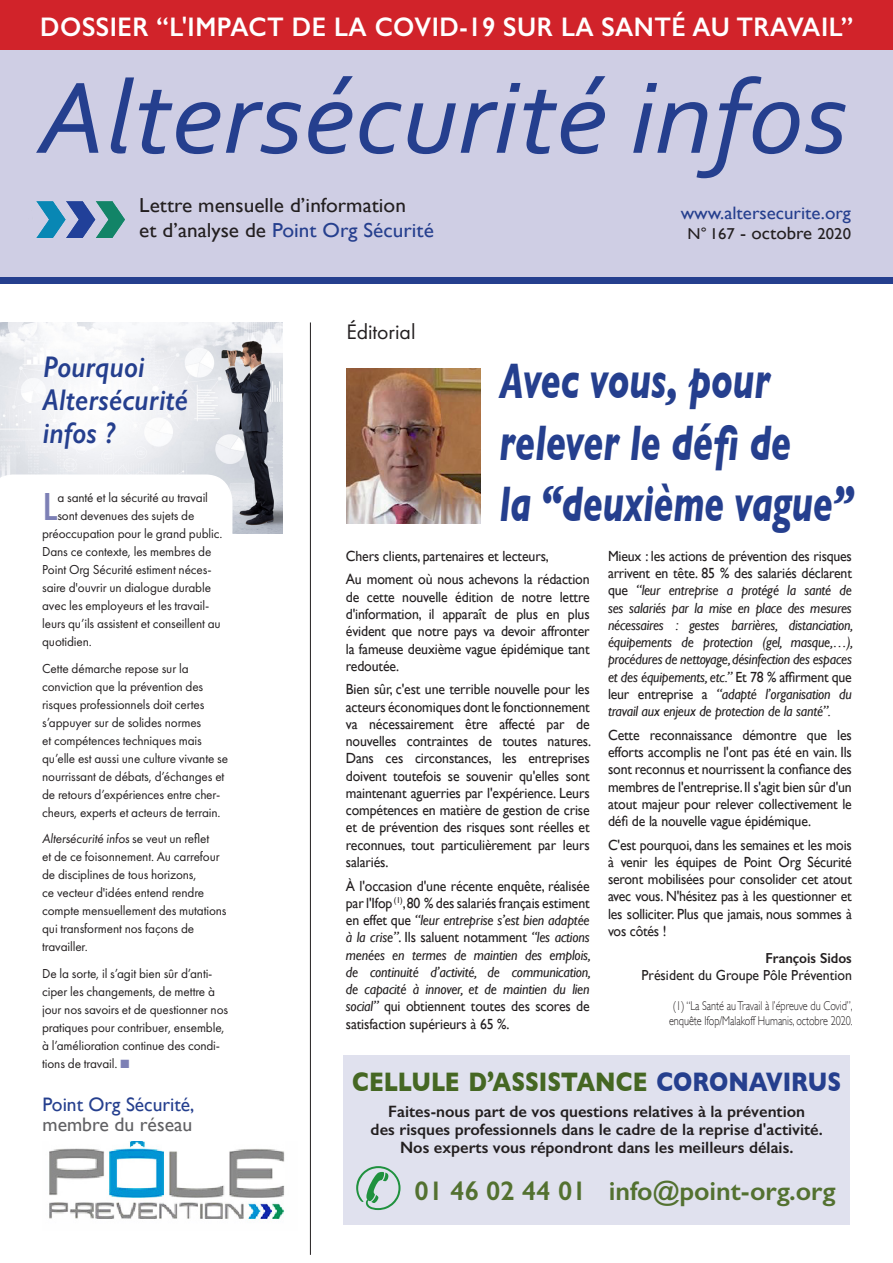
<style>
.page{position:relative;width:893px;height:1263px;background:#fff}
.page>*{position:absolute;margin:0;border:0;box-sizing:border-box;transform-origin:0 0}
.t1{font:italic 106.5px "Corbel";letter-spacing:.005em;color:#253f8e;scale:1.05 1}
.t2{font:italic 700 51px/61.5px "Gill Sans";letter-spacing:-.005em;color:#253f8e;scale:.71 1}
.t3{font:500 40.5px "Futura PT";color:#7d80b5}
.t4{font:italic 600 30px/33px "Gill Sans";letter-spacing:.005em;color:#253f8e;scale:.94 1}
.t5{font:700 27.3px "Gill Sans";letter-spacing:-.005em;color:#456723;scale:.83 1}
.t6{font:600 27px "Gill Sans";letter-spacing:.02em;color:#fff;scale:.93 1}
.t7{font:600 27px "Gill Sans";color:#537130}
.t8{font:21.75px "Futura PT";color:#231f20}
.t9{font:20.25px/25.5px "Gill Sans";color:#231f20;scale:1.05 1}
.t10{font:19.5px/20.2px "Gill Sans";color:#253f8e}
.t11{font:18px "Gill Sans";color:#253f8e;scale:1.05 1}
.t12{font:600 16.5px/18px "Gill Sans";color:#231f20;text-align:center}
.t13{font:15.75px "Gill Sans";color:#231f20;scale:1.06 1}
.t14{font:14.7px/17.2px "Gill Sans";letter-spacing:-.01em;color:#231f20;text-align:justify;scale:.94 1}
.t15{font:italic 14.7px/17.2px "Gill Sans";letter-spacing:-.015em;color:#231f20;text-align:justify;scale:.94 1}
.t16{font:14.55px/16.5px "Gill Sans";color:#231f20;text-align:right;scale:.95 1}
.t17{font:13.5px/18px "Futura PT";letter-spacing:-.01em;color:#231f20}
.t18{font:300 12.75px/15.3px "Gill Sans";letter-spacing:-.005em;color:#231f20;scale:.8 1}
.s1{color:#253f8e}
.s2{font-size:17.7px}
.s3{font-style:italic}
.s4{font-size:13.95px}
.s5{color:#7d80b5}
.s6{color:#616164}
.s7{font-style:normal}
.s8{font-weight:600}
.s9{font-size:28.5px}
</style>
<div class="page">
<img style="left:1px;top:322px;width:281px;height:211px">
<svg style="left:0;top:474px;width:232px;height:59px"></svg>
<div style="left:1px;top:29px;width:892px;height:253px;background:#cfcee4"></div>
<hr style="left:310px;top:322px;width:1px;height:933px;background:#231f20">
<div style="left:0;top:277px;width:893px;height:6px;background:#253f8e"></div>
<img style="left:36px;top:201px;width:89px;height:37px">
<img style="left:49px;top:1142px;width:236px;height:78px">
<img style="left:346px;top:368px;width:134px;height:156px">
<div style="left:344px;top:1055px;width:506px;height:170px;background:#e0e1ee"></div>
<div style="left:1px;top:0;width:892px;height:50px;background:#d1232a"></div>
<p class="t6" style="left:40px;top:10px;width:876px">DOSSIER “L'IMPACT DE LA COVID-19 SUR LA SANTÉ AU TRAVAIL”</p>
<p class="t1" style="left:38px;top:52px;width:772px">Altersécurité infos</p>
<p class="t9" style="left:139px;top:192px;width:282px">Lettre mensuelle d’information<br>et d’analyse de <span class="s1">Point Org Sécurité</span></p>
<p class="t8" style="left:346px;top:319px;width:71px">Éditorial</p>
<p class="t11" style="left:681px;top:202px;width:164px">www.altersecurite.org</p>
<p class="t13" style="left:687px;top:225px;width:156px">N° 167 <span class="s2">- octobre</span> 2020</p>
<p class="t4" style="left:43px;top:350px;width:110px">Pourquoi</p>
<p class="t4" style="left:43px;top:383px;width:156px">Altersécurité infos ?</p>
<p class="t3" style="left:42px;top:482px;width:17px">L</p>
<p class="t17" style="left:57px;top:489px;width:152px">a santé et la sécurité au travail</p>
<p class="t17" style="left:57px;top:507px;width:138px">sont devenues des sujets de</p>
<p class="t17" style="left:42px;top:525px;width:182px">préoccupation pour le grand public.</p>
<p class="t17" style="left:42px;top:543px;width:171px">Dans ce contexte, les membres de</p>
<p class="t17" style="left:42px;top:561px;width:171px">Point Org Sécurité estiment néces-</p>
<p class="t17" style="left:42px;top:579px;width:170px">saire d'ouvrir un dialogue durable</p>
<p class="t17" style="left:42px;top:597px;width:169px">avec les employeurs et les travail-</p>
<p class="t17" style="left:42px;top:615px;width:180px">leurs qu’ils assistent et conseillent au</p>
<p class="t17" style="left:42px;top:633px;width:51px">quotidien.</p>
<p class="t17" style="left:42px;top:659px;width:187px">Cette démarche repose sur la conviction que la prévention des risques professionnels doit certes s’appuyer sur de solides normes<br>et compétences techniques mais qu’elle est aussi une culture vivante se nourrissant de débats, d’échanges et de retours d’expériences entre cher&shy;cheurs, experts et acteurs de terrain.</p>
<p class="t17" style="left:42px;top:830px;width:186px"><span class="s3">Altersécurité infos</span> se veut un reflet<br>et de ce foisonnement. Au carrefour de disciplines de tous horizons,<br>ce vecteur d'idées entend rendre compte mensuellement des mutations qui transforment nos façons de travailler.</p>
<p class="t17" style="left:42px;top:964px;width:187px">De la sorte, il s’agit bien sûr d’anti&shy;ciper les changements, de mettre à jour nos savoirs et de questionner nos pratiques pour contribuer, ensemble, à l’amélioration continue des condi&shy;tions de travail<span class="s4">.</span> <span class="s5">■</span></p>
<p class="t10" style="left:43px;top:1094px;width:153px">Point Org Sécurité, <span class="s6">membre du réseau</span></p>
<p class="t2" style="left:500px;top:350px;width:500px">Avec vous, pour relever le défi de<br>la “deuxième vague”</p>
<p class="t14" style="left:346px;top:547px;width:217px">Chers clients, partenaires et lecteurs,</p>
<p class="t14" style="left:346px;top:571px;width:261px">Au moment où nous achevons la rédaction de cette nouvelle édition de notre lettre d'information, il apparaît de plus en plus évident que notre pays va devoir affronter la fameuse deuxième vague épidémique tant redoutée.</p>
<p class="t14" style="left:346px;top:681px;width:262px">Bien sûr, c'est une terrible nouvelle pour les acteurs économiques dont le fonctionnement va nécessairement être affecté par de nouvelles contraintes de toutes natures.<br>Dans ces circonstances, les entreprises doivent toutefois se souvenir qu'elles sont maintenant aguerries par l'expérience. Leurs compétences en matière de gestion de crise et de prévention des risques sont réelles et reconnues, tout particulièrement par leurs salariés.</p>
<p class="t15" style="left:346px;top:877px;width:262px"><span class="s7">À l'occasion d'une récente enquête, réalisée par l'Ifop</span> <sup>(1)</sup><span class="s7">, 80 % des salariés français estiment en effet que</span> “leur entreprise s’est bien adaptée à la crise”<span class="s7">. Ils saluent notamment</span> “les actions menées en termes de maintien des emplois, de continuité d’activité, de communication, de capacité à innover, et de maintien du lien social” <span class="s7">qui obtiennent toutes des scores de satisfaction supérieurs à 65 %.</span></p>
<p class="t15" style="left:608px;top:547px;width:262px"><span class="s7">Mieux : les actions de prévention des risques arrivent en tête. 85 % des salariés déclarent que</span> “leur entreprise a protégé la santé de ses salariés par la mise en place des mesures nécessaires : gestes barrières, distanciation, équipements de protection (gel, masque,…), procédures de nettoyage, désinfection des espaces et des équipements, etc.” <span class="s7">Et 78 % affirment que leur entreprise a</span> “adapté l’organisation du travail aux enjeux de protection de la santé”.</p>
<p class="t14" style="left:608px;top:726px;width:261px">Cette reconnaissance démontre que les efforts accomplis ne l'ont pas été en vain. Ils sont reconnus et nourrissent la confiance des membres de l'entreprise. Il s'agit bien sûr d'un atout majeur pour relever collectivement le défi de la nouvelle vague épidémique.</p>
<p class="t14" style="left:608px;top:836px;width:261px">C'est pourquoi, dans les semaines et les mois à venir les équipes de Point Org Sécurité seront mobilisées pour consolider cet atout avec vous. N'hésitez pas à les questionner et les solliciter. Plus que jamais, nous sommes à vos côtés !</p>
<p class="t16" style="left:641px;top:950px;width:223px"><span class="s8">François Sidos<br></span>Président du Groupe Pôle Prévention</p>
<p class="t18" style="left:669px;top:998px;width:231px">(1) “La Santé au Travail à l’épreuve du Covid”, enquête Ifop/Malakoff Humanis, octobre 2020.</p>
<p class="t5" style="left:352px;top:1065px;width:591px">CELLULE D<span class="s9">’</span>ASSISTANCE <span class="s1">CORONAVIRUS</span></p>
<p class="t12" style="left:371px;top:1102px;width:454px">Faites-nous part de vos questions relatives à la prévention<br>des risques professionnels dans le cadre de la reprise d'activité.<br>Nos experts vous répondront dans les meilleurs délais.</p>
<p class="t7" style="left:415px;top:1174px;width:422px">01 46 02 44 01 info@point-org.org</p>
</div>
